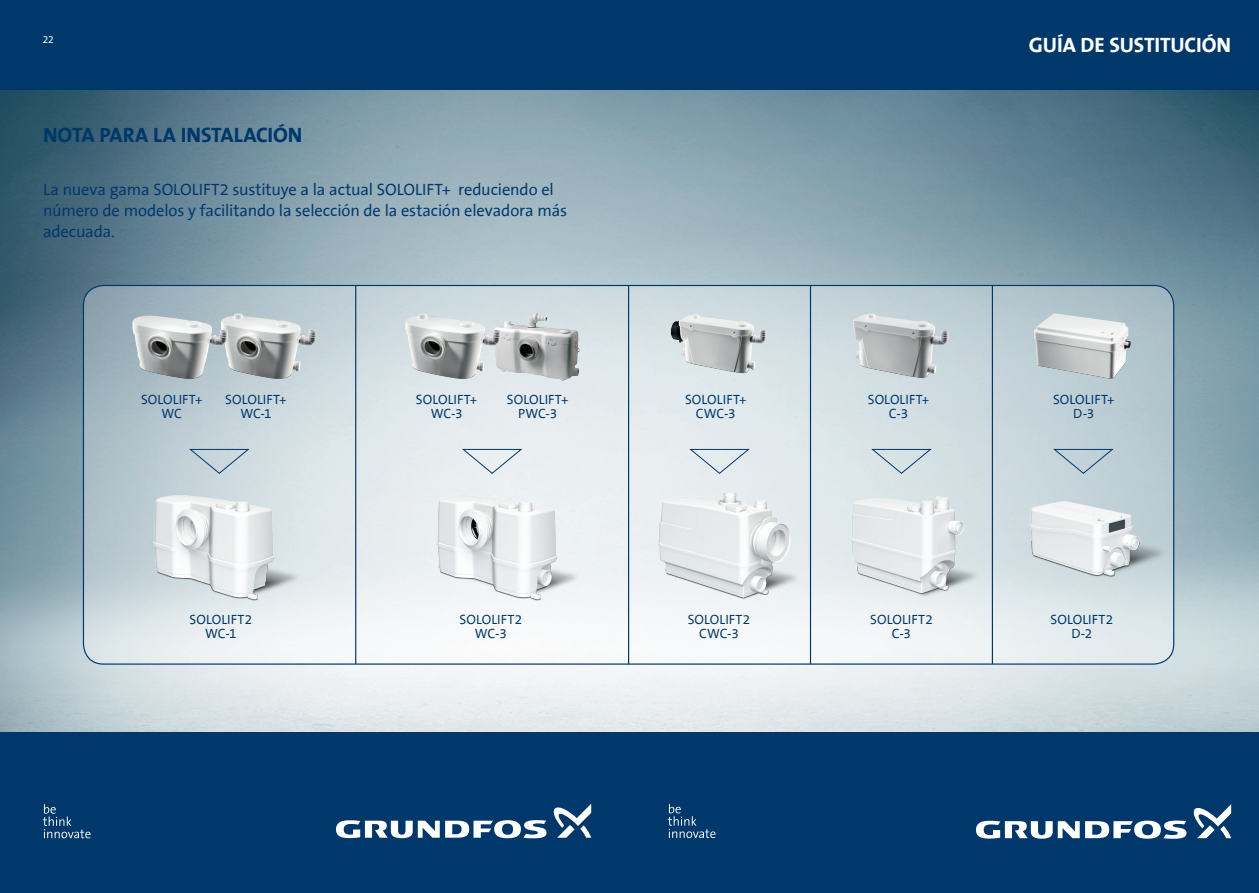
<style>
.page{position:relative;width:1259px;height:893px;background:#fff}
.page>*{position:absolute;margin:0;border:0;box-sizing:border-box;transform-origin:0 0}
.t1{font:700 21px "Grundfos The Sans";color:#00386c}
.t2{font:700 21px "Grundfos The Sans";color:#fff}
.t3{font:16.5px/21px "Grundfos The Sans";letter-spacing:-.01em;color:#00386c}
.t4{font:13.5px/14.2px "Grundfos The Sans";letter-spacing:.01em;color:#00386c;text-align:center}
.t5{font:10.5px "Myriad Pro";color:#fff}
</style>
<div class="page">
<img style="left:0;top:89px;width:1258px;height:643px">
<div style="left:0;top:0;width:1259px;height:89px;background:#00386c"></div>
<div style="left:0;top:732px;width:1259px;height:161px;background:#00386c"></div>
<svg style="left:976px;top:821px;width:103px;height:18px"></svg>
<svg style="left:1085px;top:821px;width:101px;height:18px"></svg>
<svg style="left:1193px;top:804px;width:38px;height:34px"></svg>
<svg style="left:336px;top:820px;width:210px;height:18px"></svg>
<svg style="left:553px;top:804px;width:38px;height:34px"></svg>
<svg style="left:43px;top:804px;width:48px;height:34px"></svg>
<svg style="left:668px;top:804px;width:47px;height:34px"></svg>
<svg style="left:83px;top:285px;width:1090px;height:379px;background:#d1dce1"></svg>
<svg style="left:462px;top:449px;width:60px;height:7px"></svg>
<svg style="left:188px;top:448px;width:63px;height:8px"></svg>
<svg style="left:688px;top:448px;width:63px;height:13px"></svg>
<svg style="left:870px;top:448px;width:63px;height:9px"></svg>
<img style="left:670px;top:314px;width:97px;height:69px">
<img style="left:853px;top:313px;width:96px;height:70px">
<img style="left:1033px;top:313px;width:97px;height:71px">
<img style="left:493px;top:313px;width:87px;height:68px">
<img style="left:405px;top:314px;width:96px;height:71px">
<img style="left:221px;top:314px;width:96px;height:71px">
<img style="left:132px;top:316px;width:96px;height:69px">
<hr style="left:355px;top:285px;width:1px;height:379px;background:#00386c">
<hr style="left:628px;top:285px;width:1px;height:379px;background:#00386c">
<hr style="left:810px;top:285px;width:1px;height:379px;background:#00386c">
<hr style="left:991px;top:285px;width:2px;height:379px;background:#00386c">
<img style="left:104px;top:456px;width:215px;height:174px">
<img style="left:608px;top:461px;width:186px;height:169px">
<img style="left:794px;top:457px;width:215px;height:173px">
<img style="left:959px;top:422px;width:242px;height:195px">
<img style="left:386px;top:456px;width:215px;height:174px">
<p class="t5" style="left:43px;top:33px;width:12px">22</p>
<h1 class="t2" style="left:1029px;top:34px;width:13px">GUÍA</h1>
<h1 class="t2" style="left:1080px;top:34px;width:103px">DE SUSTITUCIÓN</h1>
<h1 class="t1" style="left:43px;top:123px;width:191px">NOTA PARA LA INSTALACIÓN</h1>
<p class="t3" style="left:43px;top:180px;width:525px">La nueva gama SOLOLIFT2 sustituye a la actual SOLOLIFT+ reduciendo el número de modelos y facilitando la selección de la estación elevadora más adecuada.</p>
<p class="t4" style="left:141px;top:392px;width:63px">SOLOLIFT+<br>WC</p>
<p class="t4" style="left:225px;top:392px;width:63px">SOLOLIFT+<br>WC-1</p>
<p class="t4" style="left:416px;top:392px;width:63px">SOLOLIFT+<br>WC-3</p>
<p class="t4" style="left:685px;top:392px;width:63px">SOLOLIFT+<br>CWC-3</p>
<p class="t4" style="left:868px;top:392px;width:63px">SOLOLIFT+<br>C-3</p>
<p class="t4" style="left:1053px;top:392px;width:63px">SOLOLIFT+<br>D-3</p>
<p class="t4" style="left:507px;top:392px;width:63px">SOLOLIFT+<br>PWC-3</p>
<p class="t4" style="left:190px;top:613px;width:64px">SOLOLIFT2<br>WC-1</p>
<p class="t4" style="left:459px;top:613px;width:64px">SOLOLIFT2<br>WC-3</p>
<p class="t4" style="left:687px;top:613px;width:64px">SOLOLIFT2<br>CWC-3</p>
<p class="t4" style="left:870px;top:613px;width:64px">SOLOLIFT2<br>C-3</p>
<p class="t4" style="left:1050px;top:613px;width:64px">SOLOLIFT2<br>D-2</p>
</div>
